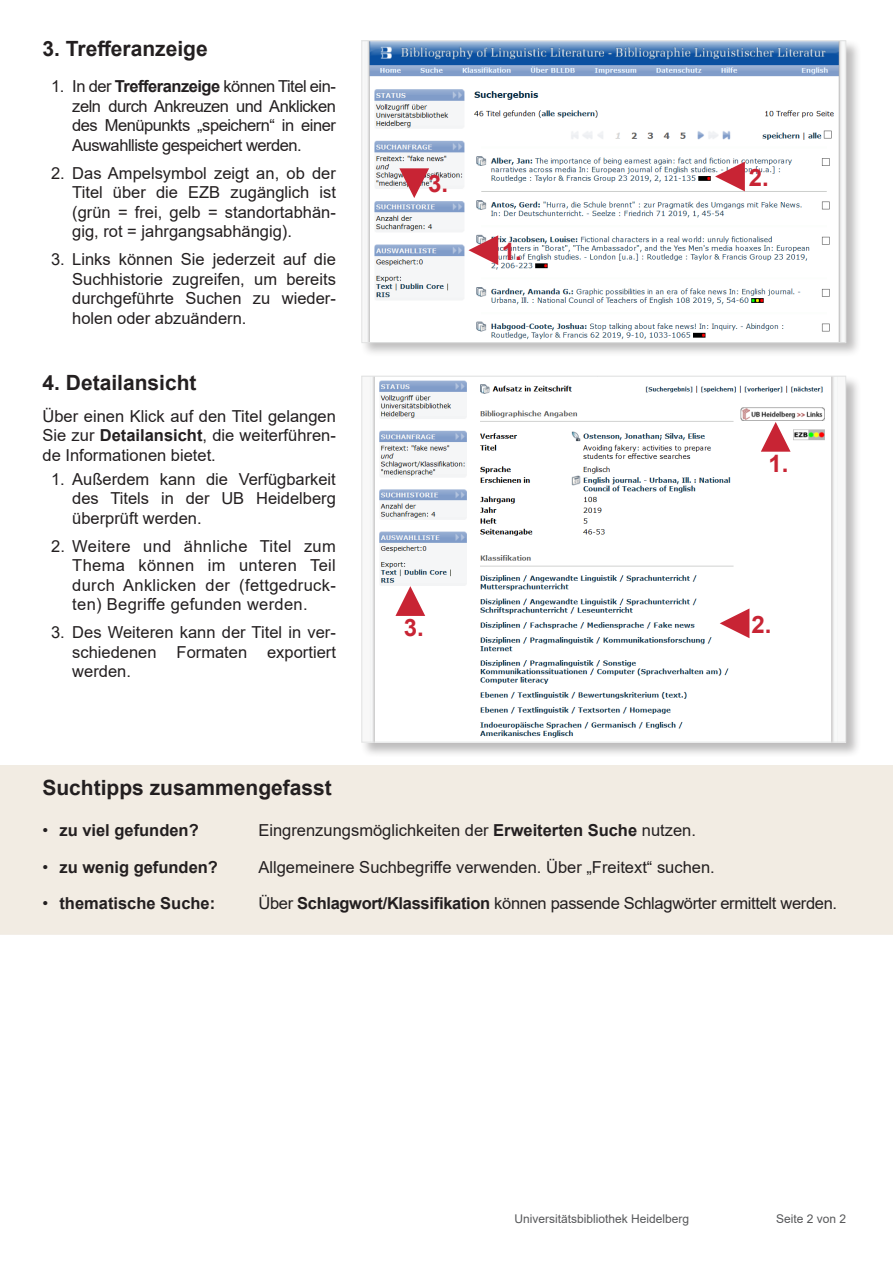
<style>
.page{position:relative;width:893px;height:1263px;background:#fff}
.page>*{position:absolute;margin:0;border:0;box-sizing:border-box;transform-origin:0 0}
.Handout_UB_Fußzeile{font:700 24px "Arial";color:#c82434}
.Handout_UB_Überschri{font:700 21px "Arial";color:#231f20}
.Handout_UB_Fließtext{font:16.5px/19.5px "Arial";color:#231f20;text-align:justify}
.Handout_UB_Fließtext-2{font:16.5px "Arial";letter-spacing:-.02em;color:#231f20}
.t1{font:700 16.5px "Arial";color:#231f20}
.Handout_UB_Fußzeile-2{font:12px "Arial";color:#57585a}
.s1{font-weight:700}
.s2{font-weight:400}
</style>
<div class="page">
<div style="left:360px;top:39px;width:502px;height:320px;background:#231f20;opacity:.3"></div>
<img style="left:363px;top:42px;width:481px;height:299px">
<div style="left:361px;top:40px;width:485px;height:303px;border:1px solid #e2e3e3"></div>
<div style="left:360px;top:375px;width:502px;height:383px;background:#231f20;opacity:.3"></div>
<img style="left:363px;top:378px;width:481px;height:362px">
<div style="left:0;top:765px;width:893px;height:170px;background:#f2ece3"></div>
<svg style="left:468px;top:235px;width:30px;height:30px"></svg>
<svg style="left:399px;top:168px;width:30px;height:30px"></svg>
<svg style="left:715px;top:162px;width:30px;height:29px"></svg>
<svg style="left:761px;top:422px;width:30px;height:30px"></svg>
<svg style="left:720px;top:608px;width:29px;height:30px"></svg>
<svg style="left:395px;top:586px;width:30px;height:30px"></svg>
<p class="Handout_UB_Überschri" style="left:43px;top:34px;width:167px">3. Trefferanzeige</p>
<p class="Handout_UB_Fließtext" style="left:72px;top:77px;width:265px;text-indent:-21px">1. In der <span class="s1">Trefferanzeige</span> können Titel ein&shy;zeln durch Ankreuzen und Anklicken des Menüpunkts „speichern“ in einer Auswahlliste gespeichert werden.</p>
<p class="Handout_UB_Fließtext" style="left:72px;top:163px;width:265px;text-indent:-21px">2. Das Ampelsymbol zeigt an, ob der Titel über die EZB zugänglich ist (grün = frei, gelb = standortabhän&shy;gig, rot = jahrgangsabhängig).</p>
<p class="Handout_UB_Fließtext" style="left:72px;top:250px;width:265px;text-indent:-21px">3. Links können Sie jederzeit auf die Suchhistorie zugreifen, um bereits durchgeführte Suchen zu wieder&shy;holen oder abzuändern.</p>
<p class="Handout_UB_Überschri" style="left:43px;top:367px;width:156px">4. Detailansicht</p>
<p class="Handout_UB_Fließtext" style="left:43px;top:406px;width:295px">Über einen Klick auf den Titel gelangen Sie zur <span class="s1">Detailansicht</span>, die weiterführen&shy;de Informationen bietet.</p>
<p class="Handout_UB_Fließtext" style="left:72px;top:469px;width:265px;text-indent:-21px">1. Außerdem kann die Verfügbarkeit des Titels in der UB Heidelberg überprüft werden.</p>
<p class="Handout_UB_Fließtext" style="left:72px;top:536px;width:265px;text-indent:-21px">2. Weitere und ähnliche Titel zum Thema können im unteren Teil durch Anklicken der (fettgedruck&shy;ten) Begriffe gefunden werden.</p>
<p class="Handout_UB_Fließtext" style="left:72px;top:622px;width:265px;text-indent:-21px">3. Des Weiteren kann der Titel in ver&shy;schiedenen Formaten exportiert werden.</p>
<p class="Handout_UB_Fußzeile" style="left:428px;top:166px;width:22px">3.</p>
<p class="Handout_UB_Fußzeile" style="left:749px;top:161px;width:22px">2.</p>
<p class="Handout_UB_Fußzeile" style="left:502px;top:235px;width:22px">1.</p>
<p class="Handout_UB_Fußzeile" style="left:769px;top:447px;width:22px">1.</p>
<p class="Handout_UB_Fußzeile" style="left:404px;top:611px;width:22px">3.</p>
<p class="Handout_UB_Fußzeile" style="left:752px;top:608px;width:22px">2.</p>
<p class="Handout_UB_Überschri" style="left:42px;top:773px;width:291px">Suchtipps zusammengefasst</p>
<p class="t1" style="left:42px;top:819px;width:158px"><span class="s2">•</span> zu viel gefunden?</p>
<p class="Handout_UB_Fließtext" style="left:258px;top:820px;width:439px">Eingrenzungsmöglichkeiten der <span class="s1">Erweiterten Suche</span> nutzen.</p>
<p class="t1" style="left:42px;top:855px;width:177px"><span class="s2">•</span> zu wenig gefunden?</p>
<p class="Handout_UB_Fließtext" style="left:258px;top:857px;width:458px">Allgemeinere Suchbegriffe verwenden. Über „Freitext“ suchen.</p>
<p class="t1" style="left:42px;top:892px;width:174px"><span class="s2">•</span> thematische Suche:</p>
<p class="Handout_UB_Fließtext-2" style="left:258px;top:892px;width:580px">Über <span class="s1">Schlagwort/Klassifikation</span> können passende Schlagwörter ermittelt werden.</p>
<p class="Handout_UB_Fußzeile-2" style="left:514px;top:1210px;width:176px">Universitätsbibliothek Heidelberg</p>
<p class="Handout_UB_Fußzeile-2" style="left:776px;top:1210px;width:72px">Seite 2 von 2</p>
</div>
